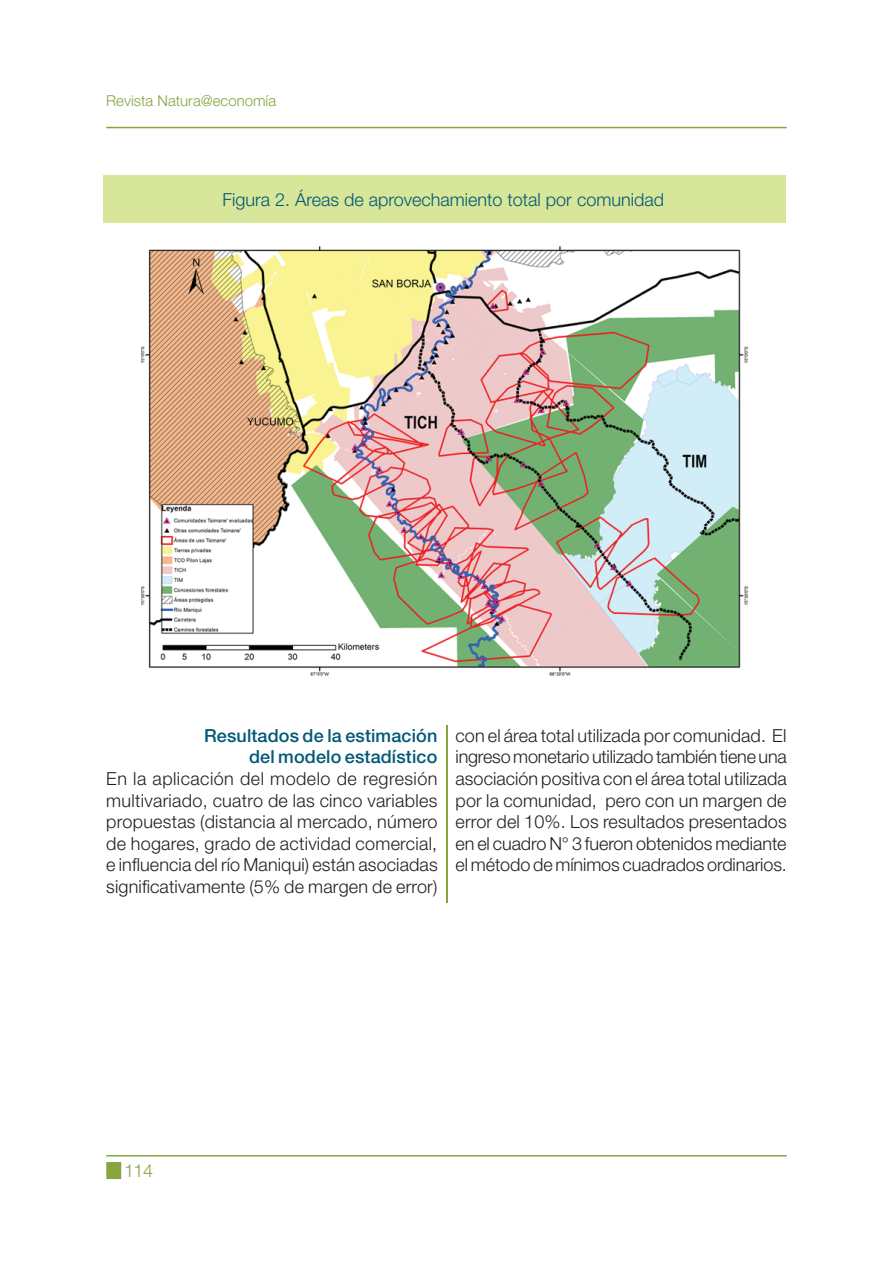
<style>
.page{position:relative;width:893px;height:1263px;background:#fff}
.page>*{position:absolute;margin:0;border:0;box-sizing:border-box;transform-origin:0 0}
.t1{font:300 18px/21.6px "Helvetica Neue LT Std";letter-spacing:-.005em;color:#231f20;text-align:justify}
.t2{font:300 18px "Helvetica Neue LT Std";color:#005977}
.t3{font:500 18px/21.6px "Helvetica Neue LT Std";letter-spacing:.01em;color:#005977;text-align:right}
.t4{font:300 18px "Helvetica Neue LT Std";color:#86a53d}
.t5{font:300 15px "Helvetica Neue LT Std";color:#86a53d}
</style>
<div class="page">
<hr style="left:106px;top:127px;width:681px;height:1px;background:#86a53d">
<hr style="left:106px;top:1155px;width:681px;height:2px;background:#86a53d">
<hr style="left:446px;top:151px;width:1px;height:984px;background:#86a53d">
<svg style="left:123px;top:1156px;width:32px;height:1px"></svg>
<div style="left:107px;top:1163px;width:13px;height:15px;background:#86a53d"></div>
<div style="left:106px;top:1162px;width:15px;height:17px;border:2px solid #86a53d"></div>
<div style="left:103px;top:176px;width:682px;height:47px;background:#d8e699"></div>
<img style="left:142px;top:246px;width:607px;height:431px">
<div style="left:106px;top:903px;width:681px;height:234px;background:#fff"></div>
<p class="t5" style="left:106px;top:96px;width:171px">Revista Natura@economía</p>
<p class="t2" style="left:222px;top:193px;width:443px">Figura 2. Áreas de aprovechamiento total por comunidad</p>
<p class="t3" style="left:204px;top:725px;width:235px">Resultados de la estimación del modelo estadístico</p>
<p class="t1" style="left:106px;top:769px;width:333px">En la aplicación del modelo de regresión multivariado, cuatro de las cinco variables propuestas (distancia al mercado, número de hogares, grado de actividad comercial, e influencia del río Maniqui) están asociadas significativamente (5% de margen de error)</p>
<p class="t1" style="left:455px;top:726px;width:333px">con el área total utilizada por comunidad. El ingreso monetario utilizado también tiene una asociación positiva con el área total utilizada por la comunidad, pero con un margen de error del 10%. Los resultados presentados en el cuadro N° 3 fueron obtenidos mediante el método de mínimos cuadrados ordinarios.</p>
<p class="t4" style="left:124px;top:1164px;width:30px">114</p>
</div>
